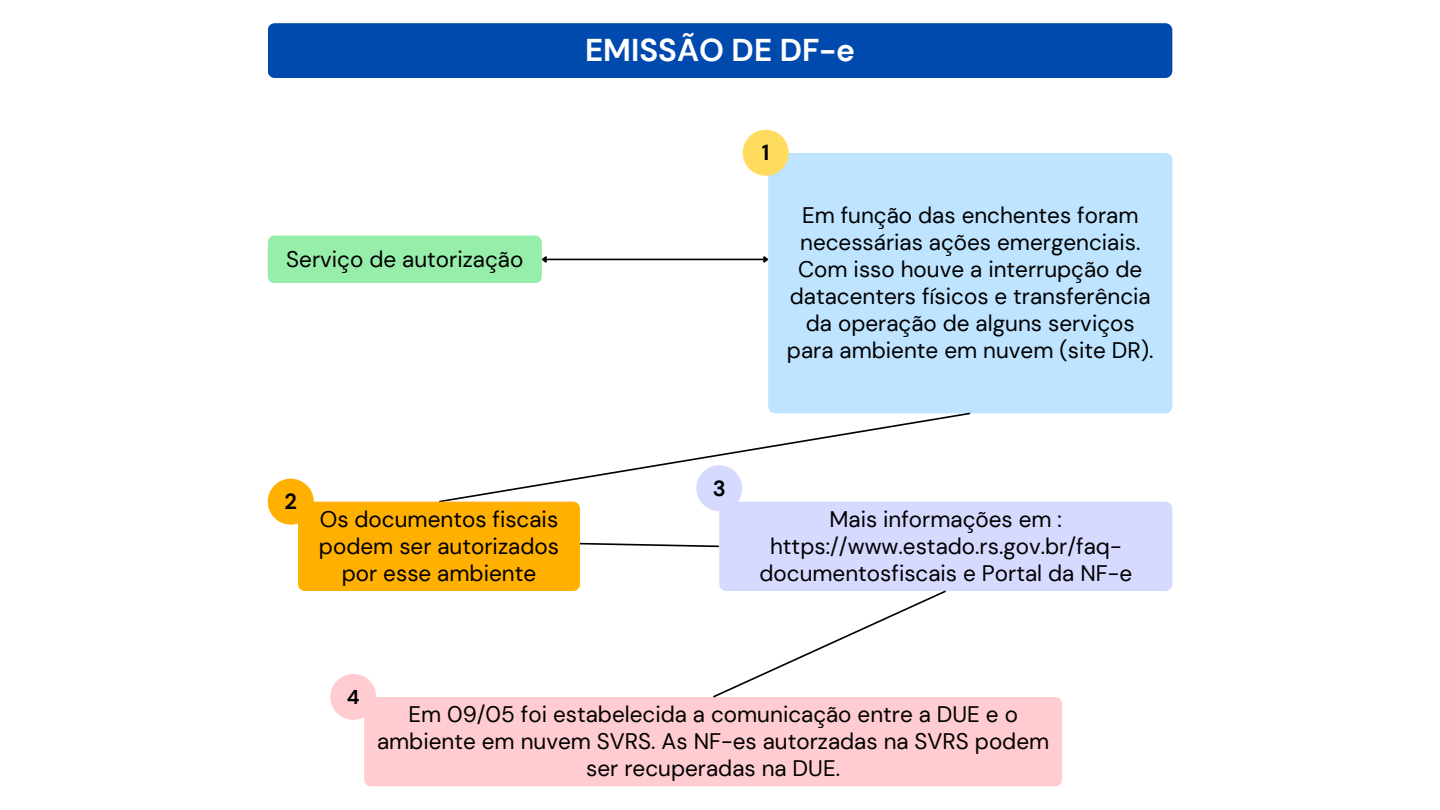
<style>
.page{position:relative;width:1440px;height:810px;background:#fff}
.page>*{position:absolute;margin:0;border:0;box-sizing:border-box;transform-origin:0 0}
.t1{font:700 31.5px "DM Sans";color:#fff}
.t2{font:22.5px/26.9px "DM Sans";color:#000;text-align:center}
.t3{font:700 21.8px "DM Sans";color:#000}
.t4{font:700 20px "DM Sans";color:#000}
</style>
<div class="page">
<hr style="left:546px;top:259px;width:218px;height:1px;background:#000">
<svg style="left:762px;top:256px;width:6px;height:7px"></svg>
<div style="left:768px;top:153px;width:404px;height:260px;background:#bfe4ff"></div>
<div style="left:268px;top:235px;width:280px;height:48px;background:#97edaa"></div>
<svg style="left:438px;top:412px;width:533px;height:90px"></svg>
<div style="left:743px;top:130px;width:46px;height:46px;background:#ffdc5d;border-radius:50%"></div>
<div style="left:268px;top:479px;width:46px;height:46px;background:#ffb001;border-radius:50%"></div>
<div style="left:696px;top:465px;width:46px;height:46px;background:#d7daff;border-radius:50%"></div>
<div style="left:268px;top:23px;width:904px;height:55px;background:#004aad"></div>
<div style="left:364px;top:699px;width:698px;height:87px;background:#ffccd2"></div>
<div style="left:330px;top:674px;width:46px;height:46px;background:#ffccd2;border-radius:50%"></div>
<svg style="left:298px;top:502px;width:874px;height:197px"></svg>
<h1 class="t1" style="left:585px;top:30px;width:271px">EMISSÃO DE DF-e</h1>
<p class="t2" style="left:286px;top:246px;width:239px">Serviço de autorização</p>
<p class="t3" style="left:762px;top:139px;width:9px">1</p>
<p class="t2" style="left:800px;top:202px;width:342px;text-align:left">Em função das enchentes foram necessárias ações emergenciais.</p>
<p class="t2" style="left:790px;top:256px;width:363px">Com isso houve a interrupção de datacenters físicos e transferência</p>
<p class="t2" style="left:806px;top:310px;width:330px">da operação de alguns serviços</p>
<p class="t2" style="left:787px;top:337px;width:368px">para ambiente em nuvem (site DR).</p>
<p class="t3" style="left:285px;top:487px;width:14px">2</p>
<p class="t3" style="left:713px;top:474px;width:15px">3</p>
<p class="t2" style="left:319px;top:506px;width:242px">Os documentos fiscais podem ser autorizados por esse ambiente</p>
<p class="t2" style="left:830px;top:506px;width:234px">Mais informações em :</p>
<p class="t2" style="left:759px;top:533px;width:374px">https://www.estado.rs.gov.br/faq&shy;documentosfiscais e Portal da NF-e</p>
<p class="t4" style="left:347px;top:684px;width:14px">4</p>
<p class="t2" style="left:377px;top:701px;width:674px">Em 09/05 foi estabelecida a comunicação entre a DUE e o ambiente em nuvem SVRS. As NF-es autorzadas na SVRS podem ser recuperadas na DUE.</p>
</div>
